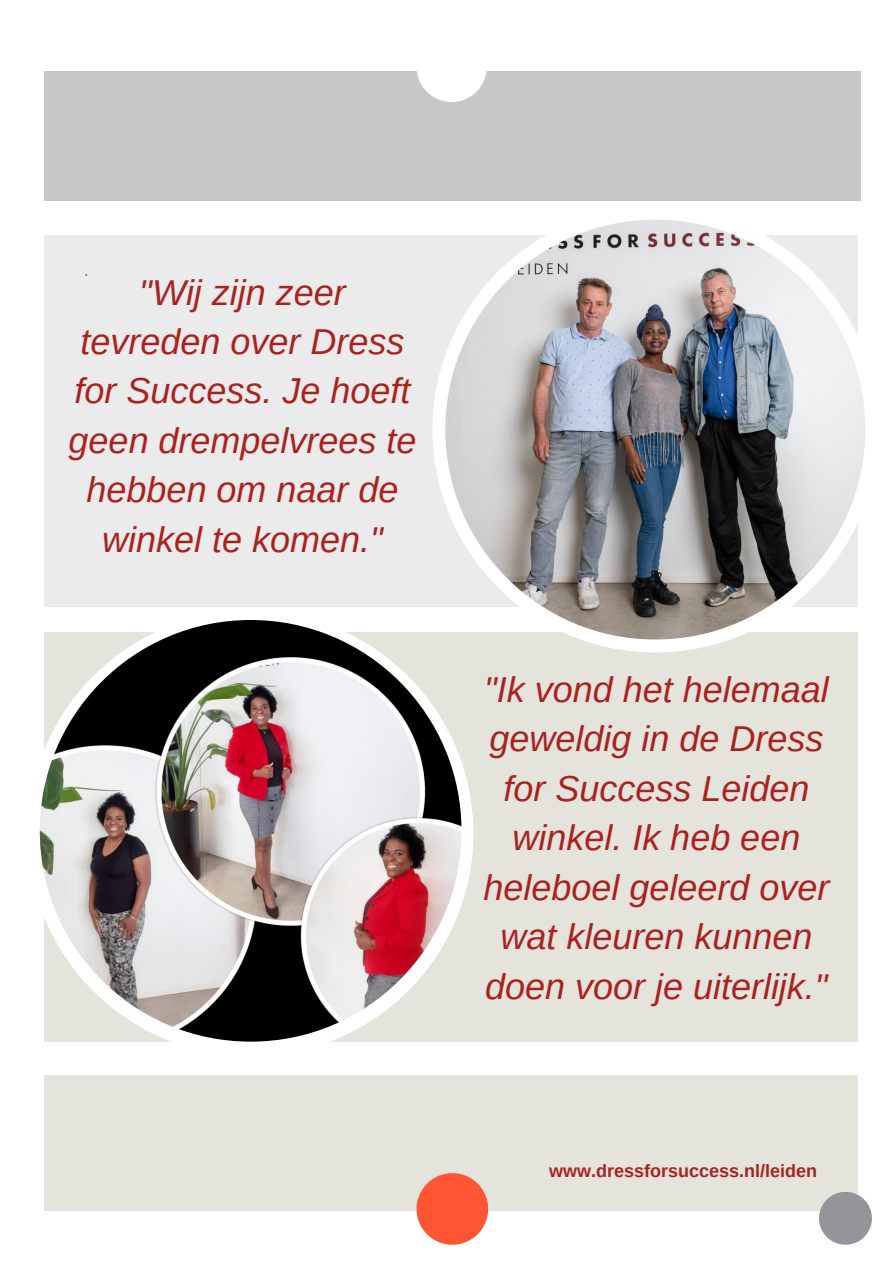
<style>
.page{position:relative;width:893px;height:1264px;background:#fff}
.page>*{position:absolute;margin:0;border:0;box-sizing:border-box;transform-origin:0 0}
.t1{font:italic 36px/49.5px "Arimo";color:#aa2220;text-align:center}
.t2{font:700 18px "Arimo";color:#aa2220}
.t3{font:16.5px "Arimo";color:#000}
</style>
<div class="page">
<div style="left:45px;top:71px;width:816px;height:129px;background:#c6c7c8"></div>
<div style="left:45px;top:1075px;width:812px;height:135px;background:#e4e4dd"></div>
<svg style="left:417px;top:71px;width:69px;height:31px"></svg>
<svg style="left:819px;top:1191px;width:52px;height:53px"></svg>
<svg style="left:416px;top:1173px;width:72px;height:71px"></svg>
<div style="left:45px;top:236px;width:812px;height:371px;background:#ebebeb"></div>
<div style="left:45px;top:632px;width:812px;height:409px;background:#e4e4dd"></div>
<div style="left:28px;top:611px;width:445px;height:445px;background:#fff;border-radius:50%"></div>
<img style="left:40px;top:620px;width:421px;height:421px;border-radius:50%">
<div style="left:432px;top:207px;width:446px;height:445px;background:#fff;border-radius:50%"></div>
<img style="left:445px;top:220px;width:420px;height:419px;border-radius:50%">
<p class="t3" style="left:84px;top:260px;width:6px">.</p>
<p class="t1" style="left:69px;top:267px;width:349px">"Wij zijn zeer tevreden over Dress for Success. Je hoeft geen drempelvrees te hebben om naar de winkel te komen."</p>
<p class="t1" style="left:483px;top:664px;width:347px">"Ik vond het helemaal geweldig in de Dress for Success Leiden winkel. Ik heb een heleboel geleerd over wat kleuren kunnen doen voor je uiterlijk."</p>
<p class="t2" style="left:549px;top:1160px;width:269px">www.dressforsuccess.nl/leiden</p>
</div>
